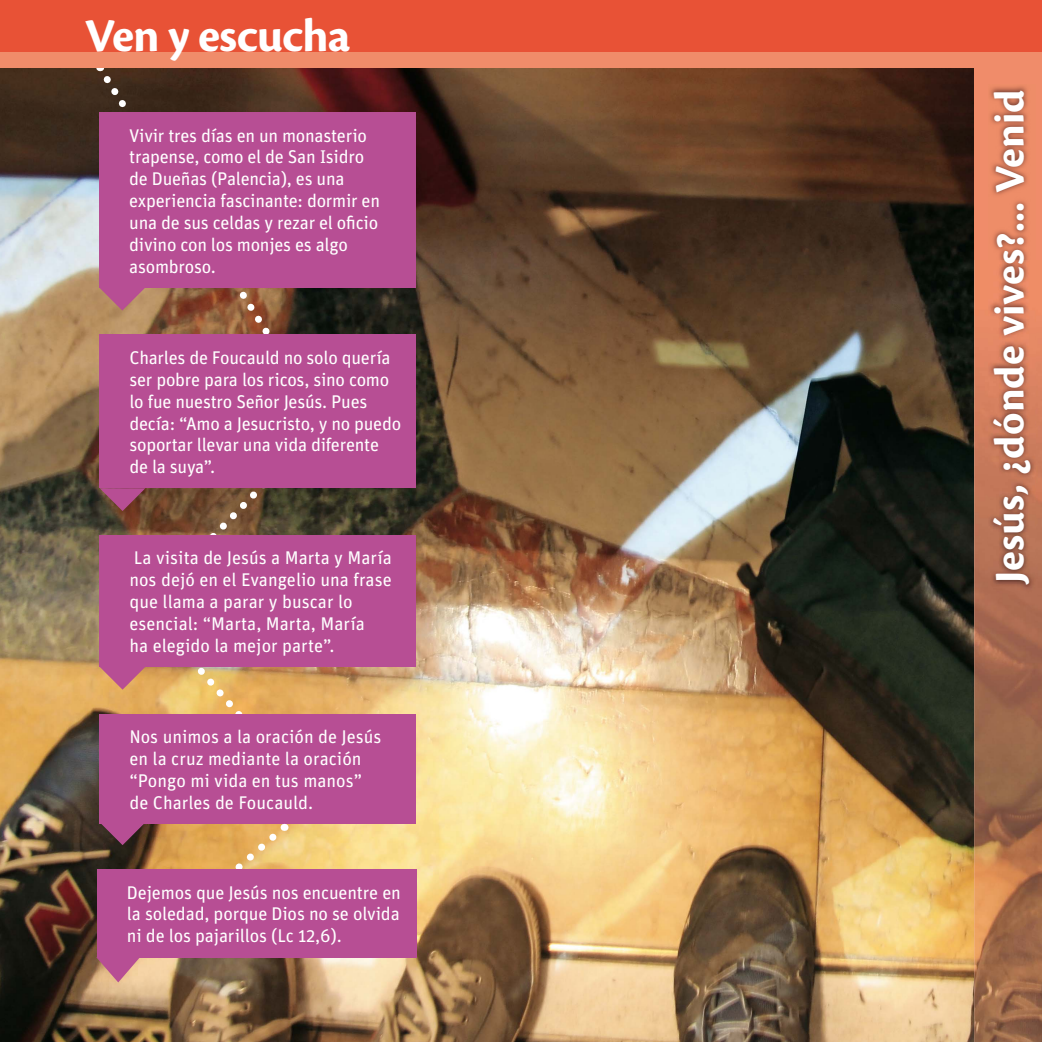
<style>
.page{position:relative;width:1042px;height:1042px;background:#fff}
.page>*{position:absolute;margin:0;border:0;box-sizing:border-box;transform-origin:0 0}
.t1{font:700 49px "Cronos Pro";letter-spacing:-.02em;color:#fff}
.t2{font:700 43.75px "Cronos Pro";color:#fff}
.t3{font:18.38px/21.9px "Unit Pro";letter-spacing:-.015em;color:#fff}
</style>
<div class="page">
<img style="left:0;top:68px;width:974px;height:974px">
<img style="left:974px;top:260px;width:68px;height:782px">
<div style="left:974px;top:55px;width:68px;height:205px;background:#f08c6a"></div>
<img style="left:988px;top:86px;width:48px;height:504px">
<svg style="left:98px;top:70px;width:232px;height:356px;background:#65452e"></svg>
<div style="left:100px;top:334px;width:316px;height:154px;background:#b74e94"></div>
<div style="left:0;top:39px;width:1042px;height:29px;background:#f08c6a"></div>
<div style="left:0;top:0;width:1042px;height:52px;background:#e85236"></div>
<svg style="left:100px;top:488px;width:225px;height:225px;background:#a27a4d"></svg>
<div style="left:100px;top:535px;width:316px;height:132px;background:#b74e94"></div>
<svg style="left:100px;top:823px;width:45px;height:22px"></svg>
<div style="left:100px;top:713px;width:316px;height:110px;background:#b74e94"></div>
<div style="left:99px;top:112px;width:317px;height:176px;background:#b74e94"></div>
<svg style="left:99px;top:288px;width:46px;height:22px"></svg>
<svg style="left:202px;top:824px;width:83px;height:45px;background:#e7b565"></svg>
<div style="left:97px;top:869px;width:319px;height:88px;background:#b74e94"></div>
<svg style="left:96px;top:957px;width:43px;height:25px"></svg>
<h1 class="t1" style="left:85px;top:17px;width:267px">Ven y escucha</h1>
<p class="t3" style="left:129px;top:126px;width:252px">Vivir tres días en un monasterio trapense, como el de San Isidro de Dueñas (Palencia), es una experiencia fascinante: dormir en una de sus celdas y rezar el oficio divino con los monjes es algo asombroso.</p>
<p class="t3" style="left:129px;top:348px;width:273px">Charles de Foucauld no solo quería ser pobre para los ricos, sino como lo fue nuestro Señor Jesús. Pues decía: “Amo a Jesucristo, y no puedo soportar llevar una vida diferente de la suya”.</p>
<p class="t3" style="left:129px;top:549px;width:264px">La visita de Jesús a Marta y María nos dejó en el Evangelio una frase que llama a parar y buscar lo esencial: “Marta, Marta, María<br>ha elegido la mejor parte”.</p>
<p class="t3" style="left:129px;top:727px;width:254px">Nos unimos a la oración de Jesús en la cruz mediante la oración “Pongo mi vida en tus manos” de Charles de Foucauld.</p>
<p class="t3" style="left:127px;top:883px;width:275px;text-align:justify">Dejemos que Jesús nos encuentre en la soledad, porque Dios no se olvida ni de los pajarillos (Lc 12,6).</p>
<h2 class="t2" style="left:993px;top:583px;width:495px;rotate:-90deg">Jesús, ¿dónde vives?... Venid</h2>
</div>
